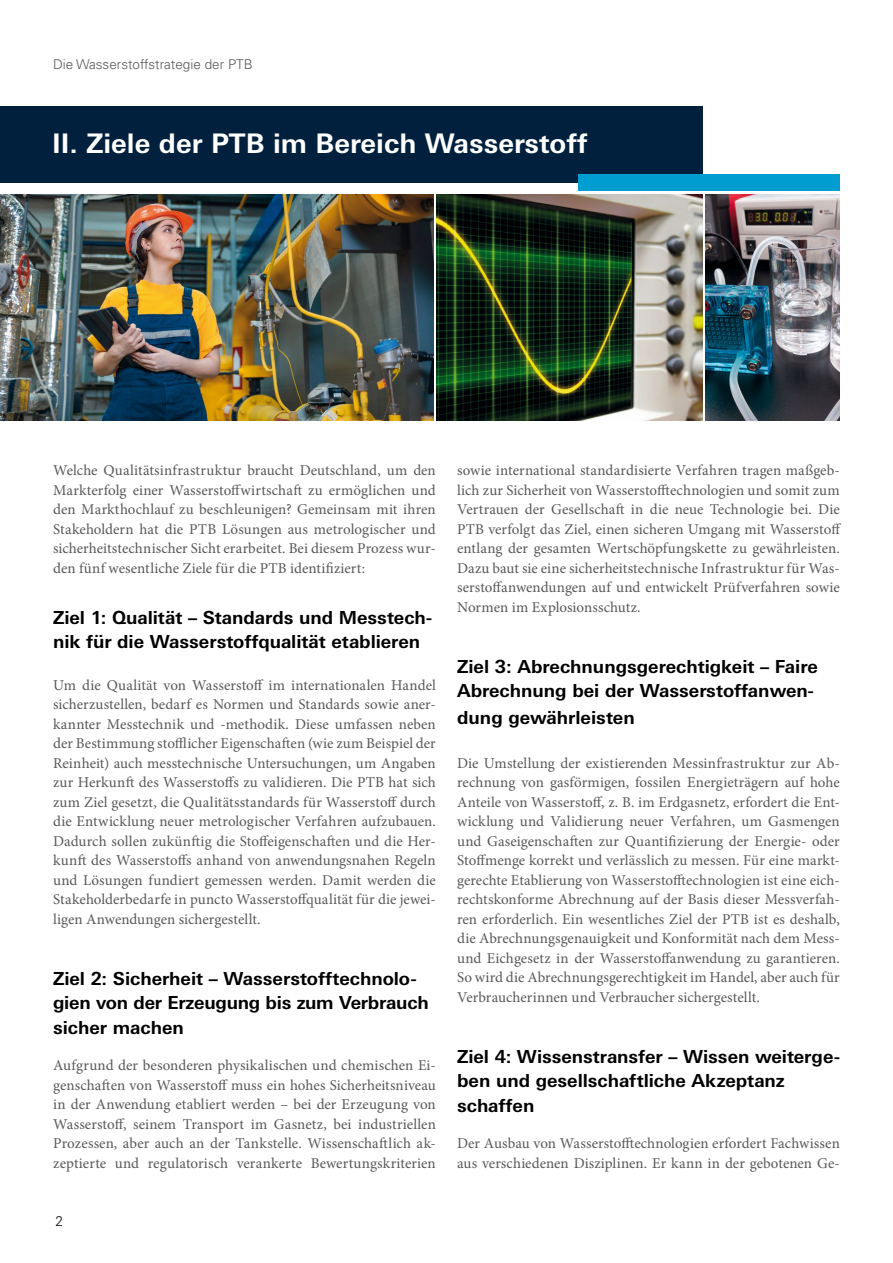
<style>
.page{position:relative;width:893px;height:1263px;background:#fff}
.page>*{position:absolute;margin:0;border:0;box-sizing:border-box;transform-origin:0 0}
.t1{font:700 27px "Univers Next W1 G";color:#fff}
.t2{font:700 18px/24.6px "Univers Next W1 G";color:#000}
.t3{font:15px/19.5px "Minion Pro";color:#58585a;text-align:justify}
.t4{font:300 13.5px "Univers";color:#58585a}
.t5{font:300 13.5px "Univers Next W1 G";color:#000}
</style>
<div class="page">
<div style="left:0;top:106px;width:703px;height:77px;background:#00203d"></div>
<img style="left:0;top:194px;width:433px;height:227px">
<img style="left:436px;top:194px;width:267px;height:227px">
<img style="left:706px;top:194px;width:133px;height:227px">
<div style="left:578px;top:175px;width:261px;height:16px;background:#009dd1"></div>
<hr style="left:892px;top:509px;width:1px;height:114px;background:#00203d">
<p class="t4" style="left:53px;top:56px;width:201px">Die Wasserstoffstrategie der PTB</p>
<h1 class="t1" style="left:52px;top:127px;width:537px">II. Ziele der PTB im Bereich Wasserstoff</h1>
<p class="t3" style="left:53px;top:461px;width:384px">Welche Qualitätsinfrastruktur braucht Deutschland, um den Markterfolg einer Wasserstoffwirtschaft zu ermöglichen und den Markthochlauf zu beschleunigen? Gemeinsam mit ihren Stakeholdern hat die PTB Lösungen aus metrologischer und sicherheitstechnischer Sicht erarbeitet. Bei diesem Prozess wur&shy;den fünf wesentliche Ziele für die PTB identifiziert:</p>
<p class="t2" style="left:53px;top:605px;width:380px">Ziel 1: Qualität – Standards und Messtech&shy;nik für die Wasserstoffqualität etablieren</p>
<p class="t3" style="left:53px;top:675px;width:384px">Um die Qualität von Wasserstoff im internationalen Handel sicherzustellen, bedarf es Normen und Standards sowie aner&shy;kannter Messtechnik und -methodik. Diese umfassen neben der Bestimmung stofflicher Eigenschaften (wie zum Beispiel der Reinheit) auch messtechnische Untersuchungen, um Angaben zur Herkunft des Wasserstoffs zu validieren. Die PTB hat sich zum Ziel gesetzt, die Qualitätsstandards für Wasserstoff durch die Entwicklung neuer metrologischer Verfahren aufzubauen.<br>Dadurch sollen zukünftig die Stoffeigenschaften und die Her&shy;kunft des Wasserstoffs anhand von anwendungsnahen Regeln und Lösungen fundiert gemessen werden. Damit werden die Stakeholderbedarfe in puncto Wasserstoffqualität für die jewei&shy;ligen Anwendungen sichergestellt.</p>
<p class="t2" style="left:53px;top:966px;width:377px">Ziel 2: Sicherheit – Wasserstofftechnolo&shy;gien von der Erzeugung bis zum Verbrauch sicher machen</p>
<p class="t3" style="left:53px;top:1056px;width:384px">Aufgrund der besonderen physikalischen und chemischen Ei&shy;genschaften von Wasserstoff muss ein hohes Sicherheitsniveau in der Anwendung etabliert werden – bei der Erzeugung von Wasserstoff, seinem Transport im Gasnetz, bei industriellen Prozessen, aber auch an der Tankstelle. Wissenschaftlich ak&shy;zeptierte und regulatorisch verankerte Bewertungskriterien</p>
<p class="t5" style="left:55px;top:1213px;width:9px">2</p>
<p class="t3" style="left:457px;top:461px;width:386px">sowie international standardisierte Verfahren tragen maßgeb&shy;lich zur Sicherheit von Wasserstofftechnologien und somit zum Vertrauen der Gesellschaft in die neue Technologie bei. Die PTB verfolgt das Ziel, einen sicheren Umgang mit Wasserstoff entlang der gesamten Wertschöpfungskette zu gewährleisten.<br>Dazu baut sie eine sicherheitstechnische Infrastruktur für Was&shy;serstoffanwendungen auf und entwickelt Prüfverfahren sowie Normen im Explosionsschutz.</p>
<p class="t2" style="left:457px;top:654px;width:362px">Ziel 3: Abrechnungsgerechtigkeit – Faire<br>Abrechnung bei der Wasserstoffanwen-</p>
<p class="t2" style="left:457px;top:705px;width:179px">dung gewährleisten</p>
<p class="t3" style="left:457px;top:753px;width:384px">Die Umstellung der existierenden Messinfrastruktur zur Ab&shy;rechnung von gasförmigen, fossilen Energieträgern auf hohe Anteile von Wasserstoff, z. B. im Erdgasnetz, erfordert die Ent&shy;wicklung und Validierung neuer Verfahren, um Gasmengen und Gaseigenschaften zur Quantifizierung der Energie- oder Stoffmenge korrekt und verlässlich zu messen. Für eine markt&shy;gerechte Etablierung von Wasserstofftechnologien ist eine eich&shy;rechtskonforme Abrechnung auf der Basis dieser Messverfah&shy;ren erforderlich. Ein wesentliches Ziel der PTB ist es deshalb, die Abrechnungsgenauigkeit und Konformität nach dem Mess&shy;und Eichgesetz in der Wasserstoffanwendung zu garantieren.<br>So wird die Abrechnungsgerechtigkeit im Handel, aber auch für Verbraucherinnen und Verbraucher sichergestellt.</p>
<p class="t2" style="left:457px;top:1044px;width:384px">Ziel 4: Wissenstransfer – Wissen weiterge&shy;ben und gesellschaftliche Akzeptanz schaffen</p>
<p class="t3" style="left:457px;top:1134px;width:384px">Der Ausbau von Wasserstofftechnologien erfordert Fachwissen aus verschiedenen Disziplinen. Er kann in der gebotenen Ge-</p>
</div>
